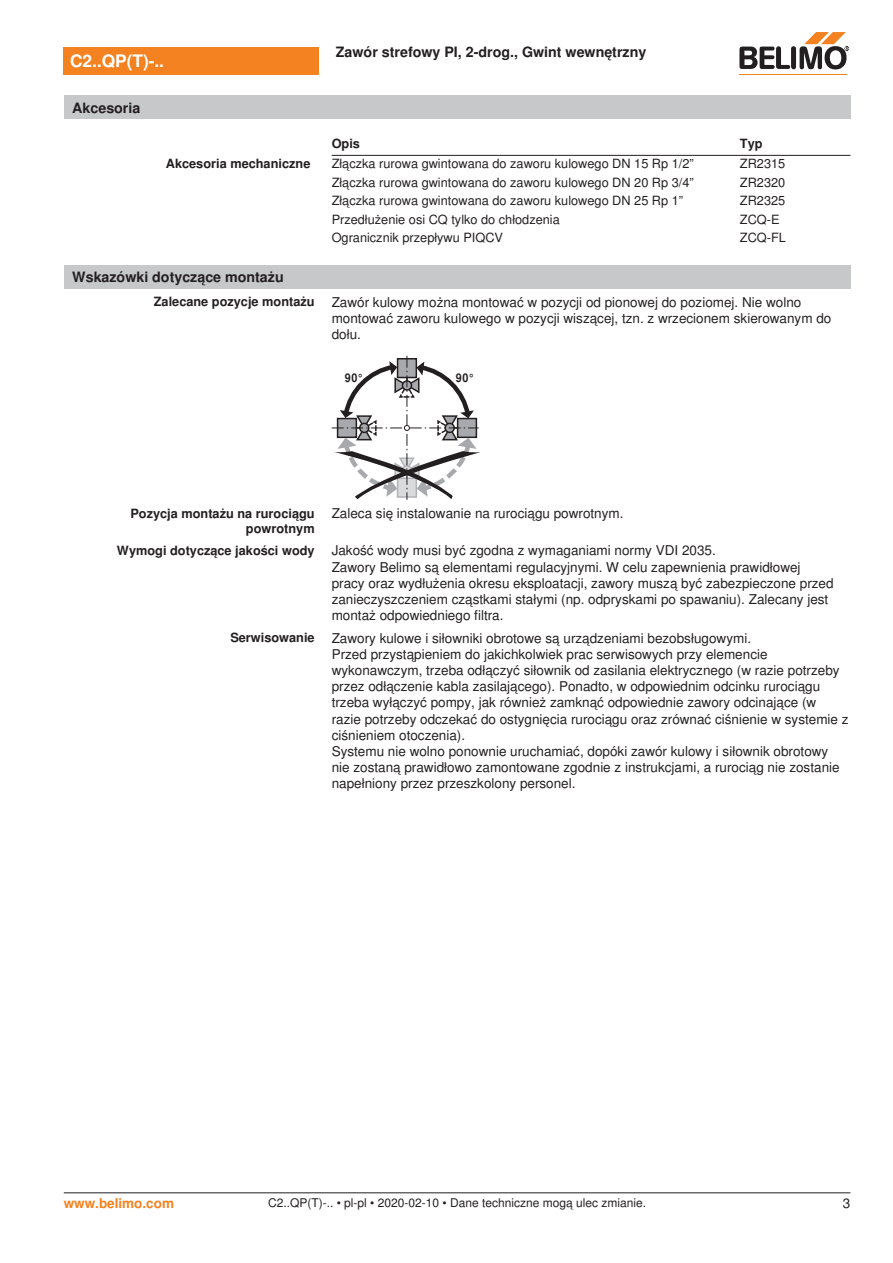
<style>
.page{position:relative;width:893px;height:1263px;background:#fff}
.page>*{position:absolute;margin:0;border:0;box-sizing:border-box;transform-origin:0 0}
.t1{font:700 17.25px "Nimbus Sans BEL";color:#fff}
.t2{font:700 14.25px "Nimbus Sans BEL";color:#231f20}
.t3{font:13.5px/16.2px "Nimbus Sans BEL";color:#231f20}
.t4{font:700 13.5px "Nimbus Sans BEL";color:#f58220}
.t5{font:12.75px "Nimbus Sans BEL";color:#231f20}
.t6{font:700 12.75px/15.3px "Nimbus Sans BEL";color:#231f20;text-align:right}
.t7{font:12px "Nimbus Sans BEL";color:#231f20}
.t8{font:700 12px "Nimbus Sans BEL";color:#231f20;scale:.9 1}
</style>
<div class="page">
<hr style="left:332px;top:155px;width:408px;height:1px;background:#231f20">
<hr style="left:740px;top:155px;width:110px;height:1px;background:#231f20">
<div style="left:64px;top:265px;width:786px;height:24px;background:#c7c8ca"></div>
<svg style="left:332px;top:356px;width:148px;height:144px"></svg>
<div style="left:64px;top:47px;width:255px;height:27px;background:#f58220"></div>
<hr style="left:739px;top:74px;width:107px;height:1px;background:#f58220">
<svg style="left:739px;top:32px;width:110px;height:38px"></svg>
<div style="left:64px;top:96px;width:786px;height:23px;background:#c7c8ca"></div>
<hr style="left:64px;top:1192px;width:786px;height:1px;background:#231f20">
<p class="t1" style="left:70px;top:51px;width:95px">C2..QP(T)-..</p>
<p class="t2" style="left:72px;top:99px;width:70px">Akcesoria</p>
<p class="t2" style="left:336px;top:44px;width:312px">Zawór strefowy PI, 2-drog., Gwint wewnętrzny</p>
<p class="t6" style="left:332px;top:136px;width:30px">Opis</p>
<p class="t6" style="left:740px;top:136px;width:24px">Typ</p>
<p class="t6" style="left:166px;top:156px;width:146px">Akcesoria mechaniczne</p>
<p class="t5" style="left:332px;top:156px;width:364px">Złączka rurowa gwintowana do zaworu kulowego DN 15 Rp 1/2”</p>
<p class="t5" style="left:740px;top:156px;width:47px">ZR2315</p>
<p class="t5" style="left:332px;top:175px;width:364px">Złączka rurowa gwintowana do zaworu kulowego DN 20 Rp 3/4”</p>
<p class="t5" style="left:740px;top:175px;width:47px">ZR2320</p>
<p class="t5" style="left:332px;top:193px;width:353px">Złączka rurowa gwintowana do zaworu kulowego DN 25 Rp 1”</p>
<p class="t5" style="left:740px;top:193px;width:47px">ZR2325</p>
<p class="t5" style="left:332px;top:212px;width:230px">Przedłużenie osi CQ tylko do chłodzenia</p>
<p class="t5" style="left:740px;top:212px;width:41px">ZCQ-E</p>
<p class="t5" style="left:332px;top:230px;width:173px">Ogranicznik przepływu PIQCV</p>
<p class="t5" style="left:740px;top:230px;width:48px">ZCQ-FL</p>
<p class="t2" style="left:72px;top:268px;width:213px">Wskazówki dotyczące montażu</p>
<p class="t6" style="left:154px;top:295px;width:162px">Zalecane pozycje montażu</p>
<p class="t3" style="left:332px;top:294px;width:501px">Zawór kulowy można montować w pozycji od pionowej do poziomej. Nie wolno montować zaworu kulowego w pozycji wiszącej, tzn. z wrzecionem skierowanym do dołu.</p>
<p class="t8" style="left:345px;top:370px;width:22px">90°</p>
<p class="t8" style="left:456px;top:370px;width:22px">90°</p>
<p class="t6" style="left:130px;top:506px;width:186px">Pozycja montażu na rurociągu powrotnym</p>
<p class="t3" style="left:332px;top:506px;width:293px">Zaleca się instalowanie na rurociągu powrotnym.</p>
<p class="t6" style="left:117px;top:543px;width:199px">Wymogi dotyczące jakości wody</p>
<p class="t3" style="left:332px;top:543px;width:503px">Jakość wody musi być zgodna z wymaganiami normy VDI 2035.<br>Zawory Belimo są elementami regulacyjnymi. W celu zapewnienia prawidłowej pracy oraz wydłużenia okresu eksploatacji, zawory muszą być zabezpieczone przed zanieczyszczeniem cząstkami stałymi (np. odpryskami po spawaniu). Zalecany jest montaż odpowiedniego filtra.</p>
<p class="t6" style="left:230px;top:630px;width:86px">Serwisowanie</p>
<p class="t3" style="left:332px;top:630px;width:518px">Zawory kulowe i siłowniki obrotowe są urządzeniami bezobsługowymi.<br>Przed przystąpieniem do jakichkolwiek prac serwisowych przy elemencie wykonawczym, trzeba odłączyć siłownik od zasilania elektrycznego (w razie potrzeby przez odłączenie kabla zasilającego). Ponadto, w odpowiednim odcinku rurociągu trzeba wyłączyć pompy, jak również zamknąć odpowiednie zawory odcinające (w razie potrzeby odczekać do ostygnięcia rurociągu oraz zrównać ciśnienie w systemie z ciśnieniem otoczenia).<br>Systemu nie wolno ponownie uruchamiać, dopóki zawór kulowy i siłownik obrotowy nie zostaną prawidłowo zamontowane zgodnie z instrukcjami, a rurociąg nie zostanie napełniony przez przeszkolony personel.</p>
<p class="t4" style="left:64px;top:1195px;width:112px">www.belimo.com</p>
<p class="t7" style="left:268px;top:1196px;width:380px">C2..QP(T)-.. • pl-pl • 2020-02-10 • Dane techniczne mogą ulec zmianie.</p>
<p class="t3" style="left:843px;top:1196px;width:9px">3</p>
</div>
